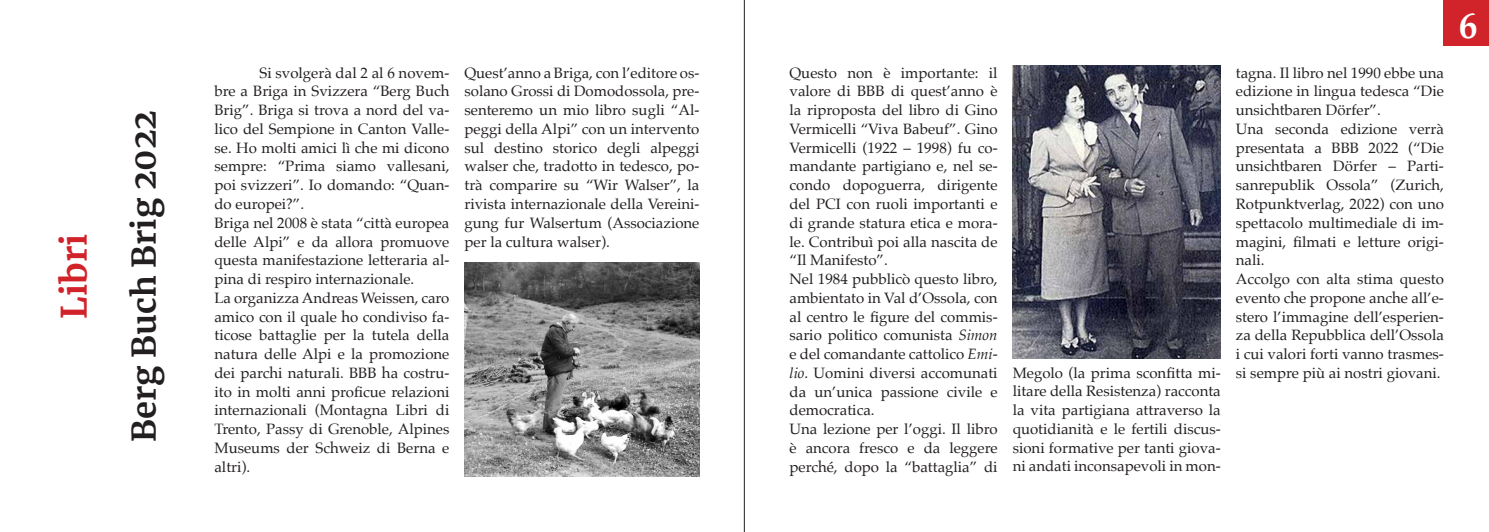
<style>
.page{position:relative;width:1489px;height:532px;background:#fff}
.page>*{position:absolute;margin:0;border:0;box-sizing:border-box;transform-origin:0 0}
.t1{font:700 37.5px "Palatino";color:#fff}
.t2{font:700 35px "Merriweather";color:#d1232a}
.t3{font:700 32.5px "Merriweather";color:#231f20}
.t4{font:15px/18.8px "Palatino";color:#231f20;text-align:justify}
.s1{font-style:italic}
</style>
<div class="page">
<div style="left:1443px;top:0;width:45px;height:45px;background:#d1232a"></div>
<img style="left:1012px;top:65px;width:208px;height:293px">
<img style="left:464px;top:262px;width:235px;height:214px">
<hr style="left:744px;top:0;width:1px;height:531px;background:#231f20">
<p class="t2" style="left:50px;top:318px;width:86px;rotate:-90deg">Libri</p>
<p class="t3" style="left:121px;top:442px;width:333px;rotate:-90deg">Berg Buch Brig 2022</p>
<p class="t4" style="left:214px;top:63px;width:236px;text-indent:45px">Si svolgerà dal 2 al 6 novem&shy;bre a Briga in Svizzera “Berg Buch Brig”. Briga si trova a nord del va&shy;lico del Sempione in Canton Valle&shy;se. Ho molti amici lì che mi dicono sempre: “Prima siamo vallesani, poi svizzeri”. Io domando: “Quan&shy;do europei?”.</p>
<p class="t4" style="left:214px;top:213px;width:236px">Briga nel 2008 è stata “città europea delle Alpi” e da allora promuove questa manifestazione letteraria al&shy;pina di respiro internazionale.</p>
<p class="t4" style="left:214px;top:288px;width:236px">La organizza Andreas Weissen, caro amico con il quale ho condiviso fa&shy;ticose battaglie per la tutela della natura delle Alpi e la promozione dei parchi naturali. BBB ha costru&shy;ito in molti anni proficue relazioni internazionali (Montagna Libri di Trento, Passy di Grenoble, Alpines Museums der Schweiz di Berna e altri).</p>
<p class="t4" style="left:464px;top:63px;width:236px">Quest’anno a Briga, con l’editore os&shy;solano Grossi di Domodossola, pre&shy;senteremo un mio libro sugli “Al&shy;peggi della Alpi” con un intervento sul destino storico degli alpeggi walser che, tradotto in tedesco, po&shy;trà comparire su “Wir Walser”, la rivista internazionale della Vereini&shy;gung fur Walsertum (Associazione per la cultura walser).</p>
<p class="t4" style="left:789px;top:63px;width:210px">Questo non è importante: il valore di BBB di quest’anno è la riproposta del libro di Gino Vermicelli “Viva Babeuf”. Gino Vermicelli (1922 – 1998) fu co&shy;mandante partigiano e, nel se&shy;condo dopoguerra, dirigente del PCI con ruoli importanti e di grande statura etica e mora&shy;le. Contribuì poi alla nascita de “Il Manifesto”.</p>
<p class="t4" style="left:789px;top:269px;width:210px">Nel 1984 pubblicò questo libro, ambientato in Val d’Ossola, con al centro le figure del commis&shy;sario politico comunista <span class="s1">Simon </span>e del comandante cattolico <span class="s1">Emi&shy;lio</span>. Uomini diversi accomunati da un’unica passione civile e democratica.</p>
<p class="t4" style="left:789px;top:419px;width:210px">Una lezione per l’oggi. Il libro è ancora fresco e da leggere perché, dopo la “battaglia” di</p>
<p class="t4" style="left:1012px;top:363px;width:210px">Megolo (la prima sconfitta mi&shy;litare della Resistenza) racconta la vita partigiana attraverso la quotidianità e le fertili discus&shy;sioni formative per tanti giova&shy;ni andati inconsapevoli in mon-</p>
<p class="t4" style="left:1235px;top:63px;width:210px">tagna. Il libro nel 1990 ebbe una edizione in lingua tedesca “Die unsichtbaren Dörfer”.</p>
<p class="t4" style="left:1235px;top:119px;width:210px">Una seconda edizione verrà presentata a BBB 2022 (“Die unsichtbaren Dörfer – Parti&shy;sanrepublik Ossola” (Zurich, Rotpunktverlag, 2022) con uno spettacolo multimediale di im&shy;magini, filmati e letture origi&shy;nali.</p>
<p class="t4" style="left:1235px;top:269px;width:210px">Accolgo con alta stima questo evento che propone anche all’e&shy;stero l’immagine dell’esperien&shy;za della Repubblica dell’Ossola i cui valori forti vanno trasmes&shy;si sempre più ai nostri giovani.</p>
<p class="t1" style="left:1458px;top:-7px;width:20px">6</p>
</div>
